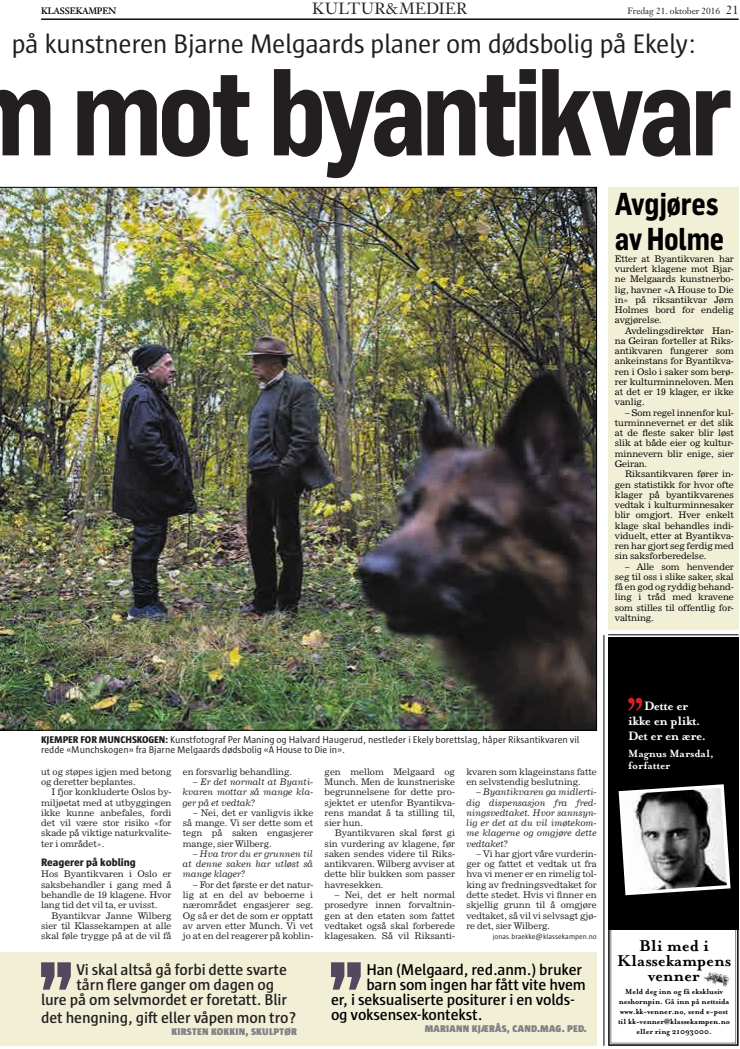
<style>
.page{position:relative;width:740px;height:1049px;background:#fff}
.page>*{position:absolute;margin:0;border:0;box-sizing:border-box;transform-origin:0 0}
.t1{font:121px "Flama Semicondensed Bold KK";letter-spacing:-.045em;color:#231f20;scale:.88 1}
.t2{font:31px/35px "Flama Semicondensed Bold KK";letter-spacing:-.015em;color:#000;scale:.88 1}
.t3{font:27.5px "Sun";letter-spacing:-.02em;color:#231f20}
.t4{font:700 18px/15px "Mrs Eaves";color:#000;text-align:center}
.t5{font:600 16px "Sun";letter-spacing:-.01em;color:#231f20}
.t6{font:600 16px "Sun";letter-spacing:-.01em;color:#000}
.t7{font:16px "Janson Text";letter-spacing:.02em;color:#231f20}
.t8{font:700 14px/15px "Mrs Eaves";letter-spacing:-.02em;color:#fff;text-align:center}
.t9{font:700 12px/12px "Mrs Eaves";color:#fff}
.t10{font:800 11px "Sun";color:#231f20}
.t11{font:10px/10.2px "Sun";letter-spacing:-.005em;color:#231f20}
.t12{font:900 10px "Sun";letter-spacing:.025em;color:#808285}
.t13{font:9px/10.3px "News 702 BT";letter-spacing:-.005em;color:#231f20;text-align:justify}
.t14{font:9px/10.3px "News 702 BT";letter-spacing:-.005em;color:#000;text-align:justify}
.t15{font:italic 9px/10.3px "News 702 BT";letter-spacing:-.005em;color:#231f20;text-align:justify}
.t16{font:9px "Janson Text";letter-spacing:-.005em;color:#231f20}
.t17{font:700 8.5px/10px "Mrs Eaves";color:#000;text-align:center}
.t18{font:7.5px "Sun";color:#231f20}
.s1{font-size:12px}
.s2{font-weight:800}
</style>
<div class="page">
<div style="left:608px;top:188px;width:130px;height:442px;background:#f2efd7"></div>
<div style="left:0;top:952px;width:597px;height:94px;background:#f2efd7"></div>
<hr style="left:41px;top:19px;width:697px;height:1px;background:#000">
<img style="left:0;top:187px;width:597px;height:543px">
<svg style="left:608px;top:637px;width:130px;height:409px;background:#242424"></svg>
<svg style="left:611px;top:640px;width:125px;height:403px;fill:#000"></svg>
<svg style="left:628px;top:698px;width:14px;height:12px"></svg>
<svg style="left:618px;top:784px;width:112px;height:111px"></svg>
<hr style="left:604px;top:635px;width:1px;height:411px;background:#000">
<hr style="left:608px;top:634px;width:130px;height:1px;background:#000">
<svg style="left:41px;top:962px;width:30px;height:27px"></svg>
<svg style="left:331px;top:962px;width:30px;height:27px"></svg>
<p class="t16" style="left:41px;top:5px;width:77px">KLASSEKAMPEN</p>
<h3 class="t7" style="left:312px;top:-2px;width:157px">KULTUR&amp;MEDIER</h3>
<p class="t16" style="left:627px;top:5px;width:113px">Fredag 21. oktober 2016 <span class="s1">21</span></p>
<p class="t3" style="left:12px;top:29px;width:686px">på kunstneren Bjarne Melgaards planer om dødsbolig på Ekely:</p>
<p class="t1" style="left:-35px;top:33px;width:873px">m mot byantikvar</p>
<p class="t2" style="left:615px;top:185px;width:126px">Avgjøres av Holme</p>
<p class="t14" style="left:615px;top:253px;width:121px">Etter at Byantikvaren har</p>
<p class="t14" style="left:615px;top:263px;width:121px">vurdert klagene mot Bjar-</p>
<p class="t14" style="left:615px;top:274px;width:121px">ne Melgaards kunstnerbo-</p>
<p class="t14" style="left:615px;top:284px;width:121px">lig, havner «A House to Die</p>
<p class="t14" style="left:615px;top:294px;width:121px">in» på riksantikvar Jørn</p>
<p class="t14" style="left:615px;top:305px;width:121px">Holmes bord for endelig</p>
<p class="t14" style="left:615px;top:315px;width:48px">avgjørelse.</p>
<p class="t14" style="left:625px;top:325px;width:110px">Avdelingsdirektør Han-</p>
<p class="t14" style="left:615px;top:335px;width:121px">na Geiran forteller at Riks-</p>
<p class="t14" style="left:615px;top:346px;width:121px">antikvaren fungerer som</p>
<p class="t14" style="left:615px;top:356px;width:121px">ankeinstans for Byantikva-</p>
<p class="t14" style="left:615px;top:366px;width:121px">ren i Oslo i saker som berø-</p>
<p class="t14" style="left:615px;top:376px;width:121px">rer kulturminneloven. Men</p>
<p class="t14" style="left:615px;top:387px;width:121px">at det er 19 klager, er ikke</p>
<p class="t14" style="left:615px;top:397px;width:31px">vanlig.</p>
<p class="t14" style="left:625px;top:407px;width:110px">– Som regel innenfor kul-</p>
<p class="t14" style="left:615px;top:417px;width:121px">turminnevernet er det slik</p>
<p class="t14" style="left:615px;top:428px;width:121px">at de fleste saker blir løst</p>
<p class="t14" style="left:615px;top:438px;width:121px">slik at både eier og kultur-</p>
<p class="t14" style="left:615px;top:448px;width:121px">minnevern blir enige, sier</p>
<p class="t14" style="left:615px;top:458px;width:34px">Geiran.</p>
<p class="t14" style="left:625px;top:469px;width:110px">Riksantikvaren fører in-</p>
<p class="t14" style="left:615px;top:479px;width:121px">gen statistikk for hvor ofte</p>
<p class="t14" style="left:615px;top:489px;width:121px">klager på byantikvarenes</p>
<p class="t14" style="left:615px;top:499px;width:121px">vedtak i kulturminnesaker</p>
<p class="t14" style="left:615px;top:510px;width:121px">blir omgjort. Hver enkelt</p>
<p class="t14" style="left:615px;top:520px;width:121px">klage skal behandles indi-</p>
<p class="t14" style="left:615px;top:530px;width:121px">viduelt, etter at Byantikva-</p>
<p class="t14" style="left:615px;top:540px;width:121px">ren har gjort seg ferdig med</p>
<p class="t14" style="left:615px;top:551px;width:93px">sin saksforberedelse.</p>
<p class="t14" style="left:615px;top:561px;width:121px;text-indent:10px">– Alle som henvender seg til oss i slike saker, skal få en god og ryddig behand&shy;ling i tråd med kravene som stilles til offentlig for&shy;valtning.</p>
<p class="t11" style="left:41px;top:735px;width:540px"><span class="s2">KJEMPER FOR MUNCHSKOGEN:</span> Kunstfotograf Per Maning og Halvard Haugerud, nestleder i Ekely borettslag, håper Riksantikvaren vil redde «Munchskogen» fra Bjarne Melgaards dødsbolig «A House to Die in».</p>
<p class="t13" style="left:41px;top:766px;width:132px">ut og støpes igjen med betong</p>
<p class="t13" style="left:41px;top:776px;width:96px">og deretter beplantes.</p>
<p class="t13" style="left:51px;top:787px;width:122px">I fjor konkluderte Oslos by-</p>
<p class="t13" style="left:41px;top:797px;width:132px">miljøetat med at utbyggingen</p>
<p class="t13" style="left:41px;top:807px;width:132px">ikke kunne anbefales, fordi</p>
<p class="t13" style="left:41px;top:818px;width:132px">det vil være stor risiko «for</p>
<p class="t13" style="left:41px;top:828px;width:132px">skade på viktige naturkvalite-</p>
<p class="t13" style="left:41px;top:838px;width:65px">ter i området».</p>
<p class="t10" style="left:41px;top:856px;width:96px">Reagerer på kobling</p>
<p class="t13" style="left:41px;top:869px;width:132px">Hos Byantikvaren i Oslo er</p>
<p class="t13" style="left:41px;top:879px;width:132px">saksbehandler i gang med å</p>
<p class="t13" style="left:41px;top:889px;width:132px">behandle de 19 klagene. Hvor</p>
<p class="t13" style="left:41px;top:900px;width:118px">lang tid det vil ta, er uvisst.</p>
<p class="t13" style="left:51px;top:910px;width:122px">Byantikvar Janne Wilberg</p>
<p class="t13" style="left:41px;top:920px;width:132px">sier til Klassekampen at alle</p>
<p class="t13" style="left:41px;top:930px;width:132px">skal føle trygge på at de vil få</p>
<p class="t13" style="left:183px;top:766px;width:111px">en forsvarlig behandling.</p>
<p class="t15" style="left:183px;top:776px;width:132px;text-indent:10px">– Er det normalt at Byanti&shy;kvaren mottar så mange kla&shy;ger på et vedtak?</p>
<p class="t13" style="left:183px;top:807px;width:132px;text-indent:10px">– Nei, det er vanligvis ikke så mange. Vi ser dette som et tegn på saken engasjerer mange, sier Wilberg.</p>
<p class="t15" style="left:183px;top:848px;width:132px;text-indent:10px">– Hva tror du er grunnen til at denne saken har utløst så mange klager?</p>
<p class="t13" style="left:183px;top:879px;width:132px;text-indent:10px">– For det første er det natur&shy;lig at en del av beboerne i nærområdet engasjerer seg.<br>Og så er det de som er opptatt av arven etter Munch. Vi vet jo at en del reagerer på koblin-</p>
<p class="t5" style="left:76px;top:961px;width:212px">Vi skal altså gå forbi dette svarte</p>
<p class="t5" style="left:76px;top:976px;width:199px">tårn flere ganger om dagen og</p>
<p class="t5" style="left:41px;top:991px;width:248px">lure på om selvmordet er foretatt. Blir</p>
<p class="t5" style="left:41px;top:1009px;width:257px">det hengning, gift eller våpen mon tro?</p>
<p class="t12" style="left:172px;top:1025px;width:127px">KIRSTEN KOKKIN, SKULPTØR</p>
<p class="t13" style="left:325px;top:766px;width:132px">gen mellom Melgaard og</p>
<p class="t13" style="left:325px;top:776px;width:132px">Munch. Men de kunstneriske</p>
<p class="t13" style="left:325px;top:787px;width:132px">begrunnelsene for dette pro-</p>
<p class="t13" style="left:325px;top:797px;width:132px">sjektet er utenfor Byantikva-</p>
<p class="t13" style="left:325px;top:807px;width:132px">rens mandat å ta stilling til,</p>
<p class="t13" style="left:325px;top:818px;width:40px">sier hun.</p>
<p class="t13" style="left:335px;top:828px;width:122px">Byantikvaren skal først gi</p>
<p class="t13" style="left:325px;top:838px;width:132px">sin vurdering av klagene, før</p>
<p class="t13" style="left:325px;top:848px;width:132px">saken sendes videre til Riks-</p>
<p class="t13" style="left:325px;top:859px;width:132px">antikvaren. Wilberg avviser at</p>
<p class="t13" style="left:325px;top:869px;width:132px">dette blir bukken som passer</p>
<p class="t13" style="left:325px;top:879px;width:60px">havresekken.</p>
<p class="t13" style="left:325px;top:889px;width:132px;text-indent:10px">– Nei, det er helt normal prosedyre innen forvaltnin&shy;gen at den etaten som fattet vedtaket også skal forberede klagesaken. Så vil Riksanti-</p>
<p class="t13" style="left:466px;top:766px;width:132px">kvaren som klageinstans fatte en selvstendig beslutning.</p>
<p class="t15" style="left:466px;top:787px;width:132px;text-indent:10px">– Byantikvaren ga midlerti&shy;dig dispensasjon fra fred&shy;ningsvedtaket. Hvor sannsyn&shy;lig er det at du vil imøtekom&shy;me klagerne og omgjøre dette vedtaket?</p>
<p class="t13" style="left:466px;top:848px;width:132px;text-indent:10px">– Vi har gjort våre vurderin&shy;ger og fattet et vedtak ut fra hva vi mener er en rimelig tol&shy;king av fredningsvedtaket for dette stedet. Hvis vi finner en skjellig grunn til å omgjøre vedtaket, så vil vi selvsagt gjø&shy;re det, sier Wilberg.</p>
<p class="t18" style="left:493px;top:932px;width:106px">jonas.braekke@klassekampen.no</p>
<p class="t6" style="left:366px;top:961px;width:217px">Han (Melgaard, red.anm.) bruker</p>
<p class="t6" style="left:366px;top:976px;width:221px">barn som ingen har fått vite hvem</p>
<p class="t6" style="left:331px;top:991px;width:245px">er, i seksualiserte positurer i en volds-</p>
<p class="t6" style="left:331px;top:1006px;width:153px">og voksensex-kontekst.</p>
<p class="t12" style="left:425px;top:1022px;width:164px">MARIANN KJÆRÅS, CAND.MAG. PED.</p>
<p class="t8" style="left:628px;top:698px;width:80px">Dette er<br>ikke en plikt.<br>Det er en ære.</p>
<p class="t9" style="left:628px;top:748px;width:87px">Magnus Marsdal, forfatter</p>
<p class="t4" style="left:617px;top:938px;width:115px">Bli med i<br>Klassekampens venner</p>
<p class="t17" style="left:618px;top:986px;width:114px">Meld deg inn og få eksklusiv neshornpin. Gå inn på nettsida www.kk-venner.no, send e-post til kk-venner@klassekampen.no eller ring 21093000.</p>
</div>
